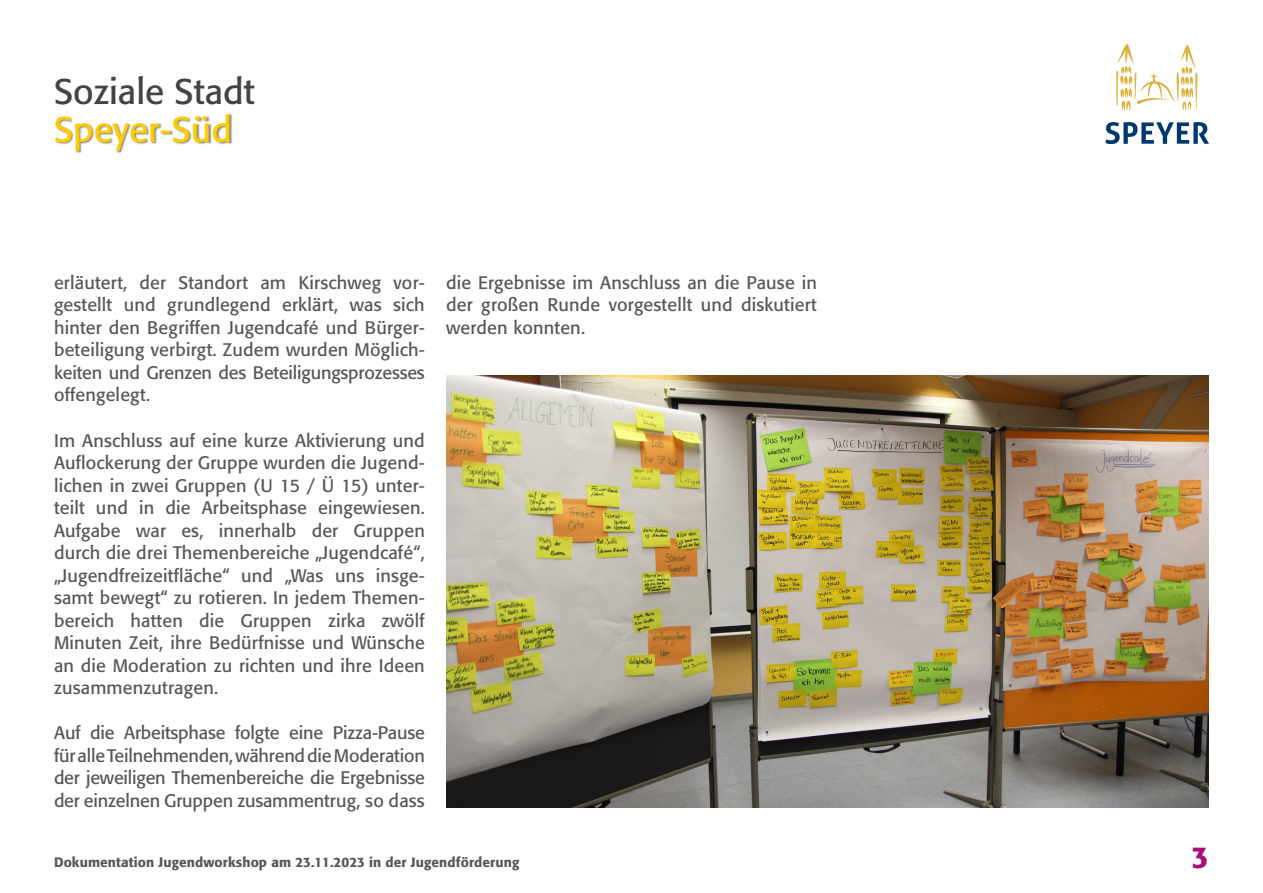
<style>
.page{position:relative;width:1263px;height:893px;background:#fff}
.page>*{position:absolute;margin:0;border:0;box-sizing:border-box;transform-origin:0 0}
.t1{font:35.25px "Formata";color:#444442}
.t2{font:35.25px "Formata";color:#fc0}
.t3{font:500 30px "Formata";color:#a70f78}
.t4{font:18px/22.5px "Formata";letter-spacing:.01em;color:#575756;text-align:justify}
.t5{font:500 13.5px "Formata";letter-spacing:.01em;color:#575756}
</style>
<div class="page">
<div style="left:56px;top:113px;width:177px;height:40px;background:#000;opacity:.48"></div>
<svg style="left:1116px;top:44px;width:81px;height:67px"></svg>
<svg style="left:1105px;top:122px;width:104px;height:22px"></svg>
<img style="left:446px;top:375px;width:763px;height:433px">
<h1 class="t1" style="left:54px;top:71px;width:202px">Soziale Stadt</h1>
<h1 class="t2" style="left:54px;top:108px;width:179px">Speyer-Süd</h1>
<p class="t4" style="left:54px;top:271px;width:372px">erläutert, der Standort am Kirschweg vor&shy;gestellt und grundlegend erklärt, was sich hinter den Begriffen Jugendcafé und Bürger&shy;beteiligung verbirgt. Zudem wurden Möglich&shy;keiten und Grenzen des Beteiligungsprozesses offengelegt.</p>
<p class="t4" style="left:54px;top:429px;width:372px">Im Anschluss auf eine kurze Aktivierung und Auflockerung der Gruppe wurden die Jugend&shy;lichen in zwei Gruppen (U 15 / Ü 15) unter&shy;teilt und in die Arbeitsphase eingewiesen.<br>Aufgabe war es, innerhalb der Gruppen durch die drei Themenbereiche „Jugendcafé“, „Jugendfreizeitfläche“ und „Was uns insge&shy;samt bewegt“ zu rotieren. In jedem Themen&shy;bereich hatten die Gruppen zirka zwölf Minuten Zeit, ihre Bedürfnisse und Wünsche an die Moderation zu richten und ihre Ideen zusammenzutragen.</p>
<p class="t4" style="left:54px;top:721px;width:372px">Auf die Arbeitsphase folgte eine Pizza-Pause für alle Teilnehmenden, während die Moderation der jeweiligen Themenbereiche die Ergebnisse der einzelnen Gruppen zusammentrug, so dass</p>
<p class="t4" style="left:446px;top:271px;width:372px">die Ergebnisse im Anschluss an die Pause in der großen Runde vorgestellt und diskutiert werden konnten.</p>
<p class="t5" style="left:54px;top:854px;width:467px">Dokumentation Jugendworkshop am 23.11.2023 in der Jugendförderung</p>
<h2 class="t3" style="left:1191px;top:839px;width:19px">3</h2>
</div>
